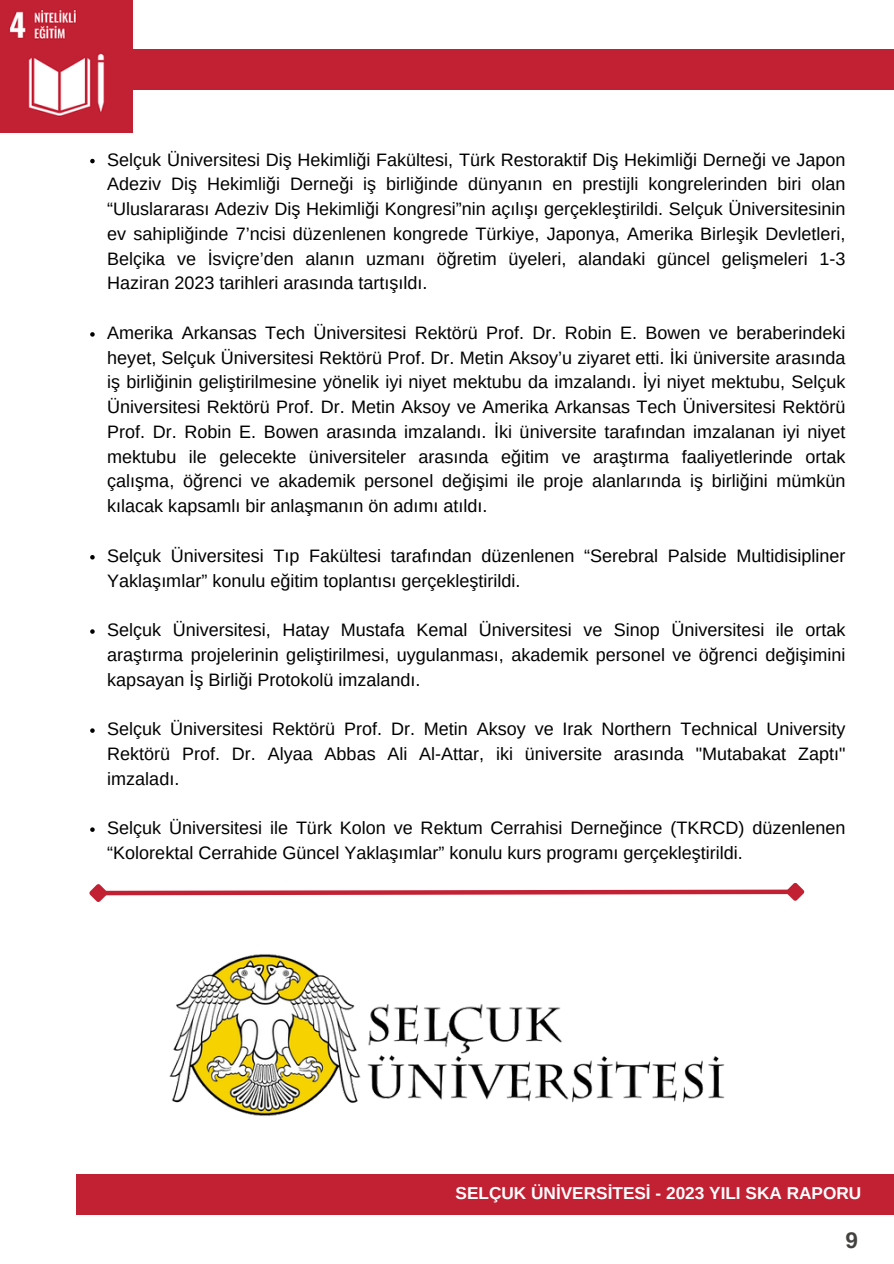
<style>
.page{position:relative;width:894px;height:1264px;background:#fff}
.page>*{position:absolute;margin:0;border:0;box-sizing:border-box;transform-origin:0 0}
.t1{font:700 22.5px "Arimo";color:#44423f}
.t2{font:18px/24.8px "Arimo";color:#000;text-align:justify}
.t3{font:700 17.25px "Arimo";color:#fffeff}
</style>
<div class="page">
<div style="left:77px;top:1174px;width:816px;height:40px;background:#c22033"></div>
<div style="left:118px;top:49px;width:775px;height:40px;background:#c22033"></div>
<img style="left:0;top:0;width:133px;height:133px">
<svg style="left:89px;top:882px;width:716px;height:20px"></svg>
<img style="left:169px;top:954px;width:556px;height:162px">
<svg style="left:90px;top:159px;width:5px;height:4px"></svg>
<svg style="left:90px;top:332px;width:5px;height:4px"></svg>
<svg style="left:90px;top:555px;width:5px;height:4px"></svg>
<svg style="left:90px;top:629px;width:5px;height:4px"></svg>
<svg style="left:90px;top:728px;width:5px;height:4px"></svg>
<svg style="left:90px;top:827px;width:5px;height:4px"></svg>
<p class="t2" style="left:107px;top:147px;width:739px">Selçuk Üniversitesi Diş Hekimliği Fakültesi, Türk Restoraktif Diş Hekimliği Derneği ve Japon Adeziv Diş Hekimliği Derneği iş birliğinde dünyanın en prestijli kongrelerinden biri olan “Uluslararası Adeziv Diş Hekimliği Kongresi”nin açılışı gerçekleştirildi. Selçuk Üniversitesinin ev sahipliğinde 7’ncisi düzenlenen kongrede Türkiye, Japonya, Amerika Birleşik Devletleri, Belçika ve İsviçre’den alanın uzmanı öğretim üyeleri, alandaki güncel gelişmeleri 1-3<br>Haziran 2023 tarihleri arasında tartışıldı.</p>
<p class="t2" style="left:107px;top:320px;width:739px">Amerika Arkansas Tech Üniversitesi Rektörü Prof. Dr. Robin E. Bowen ve beraberindeki heyet, Selçuk Üniversitesi Rektörü Prof. Dr. Metin Aksoy’u ziyaret etti. İki üniversite arasında iş birliğinin geliştirilmesine yönelik iyi niyet mektubu da imzalandı. İyi niyet mektubu, Selçuk Üniversitesi Rektörü Prof. Dr. Metin Aksoy ve Amerika Arkansas Tech Üniversitesi Rektörü Prof. Dr. Robin E. Bowen arasında imzalandı. İki üniversite tarafından imzalanan iyi niyet mektubu ile gelecekte üniversiteler arasında eğitim ve araştırma faaliyetlerinde ortak çalışma, öğrenci ve akademik personel değişimi ile proje alanlarında iş birliğini mümkün kılacak kapsamlı bir anlaşmanın ön adımı atıldı.</p>
<p class="t2" style="left:107px;top:543px;width:739px">Selçuk Üniversitesi Tıp Fakültesi tarafından düzenlenen “Serebral Palside Multidisipliner<br>Yaklaşımlar” konulu eğitim toplantısı gerçekleştirildi.</p>
<p class="t2" style="left:107px;top:617px;width:739px">Selçuk Üniversitesi, Hatay Mustafa Kemal Üniversitesi ve Sinop Üniversitesi ile ortak araştırma projelerinin geliştirilmesi, uygulanması, akademik personel ve öğrenci değişimini kapsayan İş Birliği Protokolü imzalandı.</p>
<h1 class="t2" style="left:107px;top:716px;width:739px">Selçuk Üniversitesi Rektörü Prof. Dr. Metin Aksoy ve Irak Northern Technical University Rektörü Prof. Dr. Alyaa Abbas Ali Al-Attar, iki üniversite arasında "Mutabakat Zaptı" imzaladı.</h1>
<p class="t2" style="left:107px;top:815px;width:739px">Selçuk Üniversitesi ile Türk Kolon ve Rektum Cerrahisi Derneğince (TKRCD) düzenlenen “Kolorektal Cerrahide Güncel Yaklaşımlar” konulu kurs programı gerçekleştirildi.</p>
<p class="t3" style="left:455px;top:1182px;width:407px">SELÇUK ÜNİVERSİTESİ - 2023 YILI SKA RAPORU</p>
<p class="t1" style="left:845px;top:1227px;width:14px">9</p>
</div>
